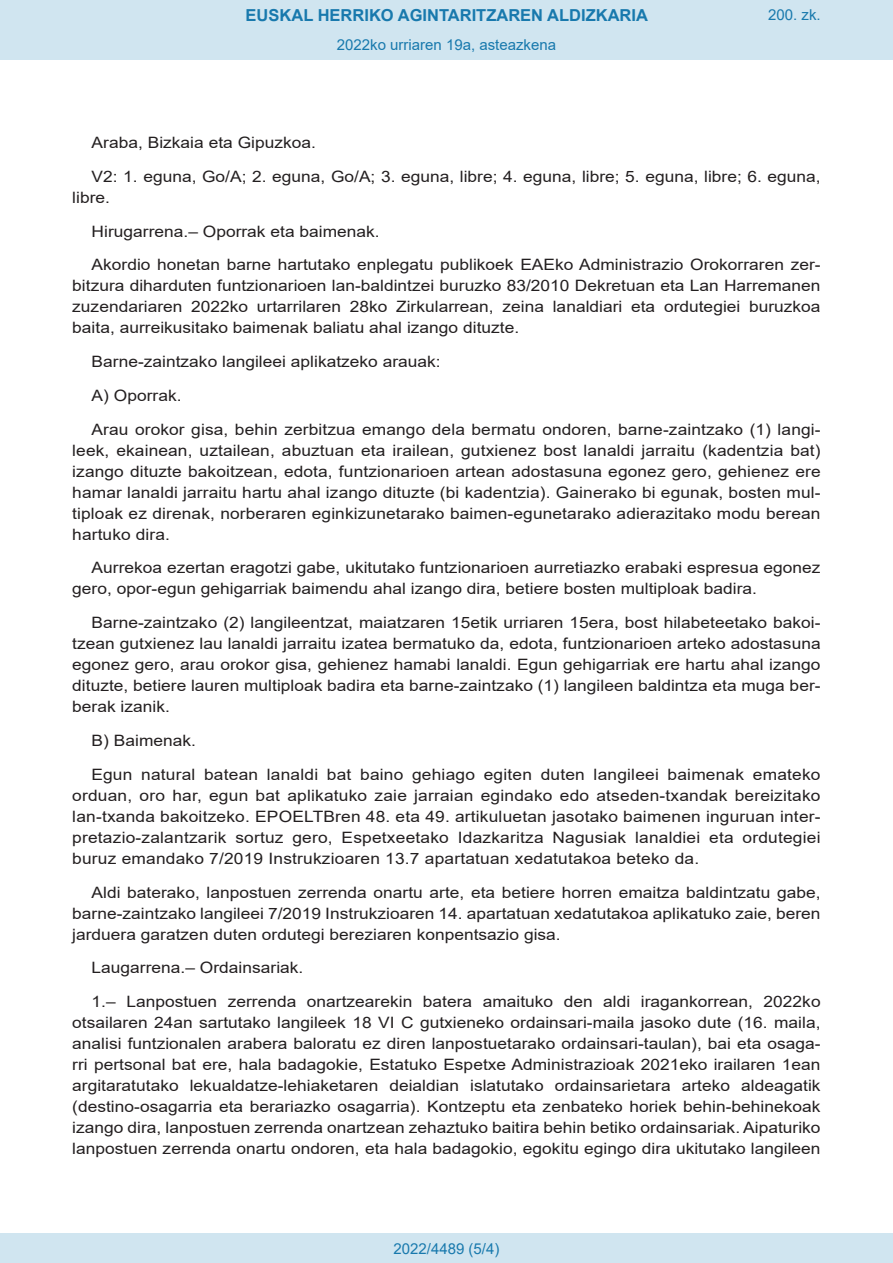
<style>
.page{position:relative;width:893px;height:1263px;background:#fff}
.page>*{position:absolute;margin:0;border:0;box-sizing:border-box;transform-origin:0 0}
.t1{font:700 16.5px "Arial";color:#1879ad}
.BOPVDetalle{font:15.6px/21px "Arial";color:#231f20;text-align:justify;scale:1.11 1}
.Paginacion_Centro{font:15px "Arial";color:#1879ad}
</style>
<div class="page">
<div style="left:0;top:0;width:893px;height:60px;background:#d0e5f0"></div>
<div style="left:0;top:1233px;width:893px;height:30px;background:#d0e5f0"></div>
<p class="t1" style="left:246px;top:3px;width:404px">EUSKAL HERRIKO AGINTARITZAREN ALDIZKARIA</p>
<p class="Paginacion_Centro" style="left:337px;top:35px;width:221px">2022ko urriaren 19a, asteazkena</p>
<p class="Paginacion_Centro" style="left:768px;top:5px;width:54px">200. zk.</p>
<p class="BOPVDetalle" style="left:92px;top:132px;width:204px">Araba, Bizkaia eta Gipuzkoa.</p>
<p class="BOPVDetalle" style="left:72px;top:166px;width:676px;text-indent:19px">V2: 1. eguna, Go/A; 2. eguna, Go/A; 3. eguna, libre; 4. eguna, libre; 5. eguna, libre; 6. eguna, libre.</p>
<p class="BOPVDetalle" style="left:92px;top:221px;width:261px">Hirugarrena.– Oporrak eta baimenak.</p>
<p class="BOPVDetalle" style="left:72px;top:254px;width:676px;text-indent:19px">Akordio honetan barne hartutako enplegatu publikoek EAEko Administrazio Orokorraren zer&shy;bitzura diharduten funtzionarioen lan-baldintzei buruzko 83/2010 Dekretuan eta Lan Harremanen zuzendariaren 2022ko urtarrilaren 28ko Zirkularrean, zeina lanaldiari eta ordutegiei buruzkoa baita, aurreikusitako baimenak baliatu ahal izango dituzte.</p>
<p class="BOPVDetalle" style="left:92px;top:351px;width:316px">Barne-zaintzako langileei aplikatzeko arauak:</p>
<p class="BOPVDetalle" style="left:92px;top:385px;width:82px">A) Oporrak.</p>
<p class="BOPVDetalle" style="left:72px;top:419px;width:676px;text-indent:19px">Arau orokor gisa, behin zerbitzua emango dela bermatu ondoren, barne-zaintzako (1) langi&shy;leek, ekainean, uztailean, abuztuan eta irailean, gutxienez bost lanaldi jarraitu (kadentzia bat) izango dituzte bakoitzean, edota, funtzionarioen artean adostasuna egonez gero, gehienez ere hamar lanaldi jarraitu hartu ahal izango dituzte (bi kadentzia). Gainerako bi egunak, bosten mul&shy;tiploak ez direnak, norberaren eginkizunetarako baimen-egunetarako adierazitako modu berean hartuko dira.</p>
<p class="BOPVDetalle" style="left:72px;top:557px;width:676px;text-indent:19px">Aurrekoa ezertan eragotzi gabe, ukitutako funtzionarioen aurretiazko erabaki espresua egonez gero, opor-egun gehigarriak baimendu ahal izango dira, betiere bosten multiploak badira.</p>
<p class="BOPVDetalle" style="left:72px;top:612px;width:676px;text-indent:19px">Barne-zaintzako (2) langileentzat, maiatzaren 15etik urriaren 15era, bost hilabeteetako bakoi&shy;tzean gutxienez lau lanaldi jarraitu izatea bermatuko da, edota, funtzionarioen arteko adostasuna egonez gero, arau orokor gisa, gehienez hamabi lanaldi. Egun gehigarriak ere hartu ahal izango dituzte, betiere lauren multiploak badira eta barne-zaintzako (1) langileen baldintza eta muga ber&shy;berak izanik.</p>
<p class="BOPVDetalle" style="left:92px;top:730px;width:96px">B) Baimenak.</p>
<p class="BOPVDetalle" style="left:72px;top:764px;width:676px;text-indent:19px">Egun natural batean lanaldi bat baino gehiago egiten duten langileei baimenak emateko orduan, oro har, egun bat aplikatuko zaie jarraian egindako edo atseden-txandak bereizitako lan-txanda bakoitzeko. EPOELTBren 48. eta 49. artikuluetan jasotako baimenen inguruan inter&shy;pretazio-zalantzarik sortuz gero, Espetxeetako Idazkaritza Nagusiak lanaldiei eta ordutegiei buruz emandako 7/2019 Instrukzioaren 13.7 apartatuan xedatutakoa beteko da.</p>
<p class="BOPVDetalle" style="left:72px;top:881px;width:676px;text-indent:19px">Aldi baterako, lanpostuen zerrenda onartu arte, eta betiere horren emaitza baldintzatu gabe, barne-zaintzako langileei 7/2019 Instrukzioaren 14. apartatuan xedatutakoa aplikatuko zaie, beren jarduera garatzen duten ordutegi bereziaren konpentsazio gisa.</p>
<p class="BOPVDetalle" style="left:92px;top:957px;width:192px">Laugarrena.– Ordainsariak.</p>
<p class="BOPVDetalle" style="left:72px;top:991px;width:676px;text-indent:19px">1.– Lanpostuen zerrenda onartzearekin batera amaituko den aldi iragankorrean, 2022ko otsailaren 24an sartutako langileek 18 VI C gutxieneko ordainsari-maila jasoko dute (16. maila, analisi funtzionalen arabera baloratu ez diren lanpostuetarako ordainsari-taulan), bai eta osaga&shy;rri pertsonal bat ere, hala badagokie, Estatuko Espetxe Administrazioak 2021eko irailaren 1ean argitaratutako lekualdatze-lehiaketaren deialdian islatutako ordainsarietara arteko aldeagatik (destino-osagarria eta berariazko osagarria). Kontzeptu eta zenbateko horiek behin-behinekoak izango dira, lanpostuen zerrenda onartzean zehaztuko baitira behin betiko ordainsariak. Aipaturiko lanpostuen zerrenda onartu ondoren, eta hala badagokio, egokitu egingo dira ukitutako langileen</p>
<p class="Paginacion_Centro" style="left:393px;top:1238px;width:107px">2022/4489 (5/4)</p>
</div>
